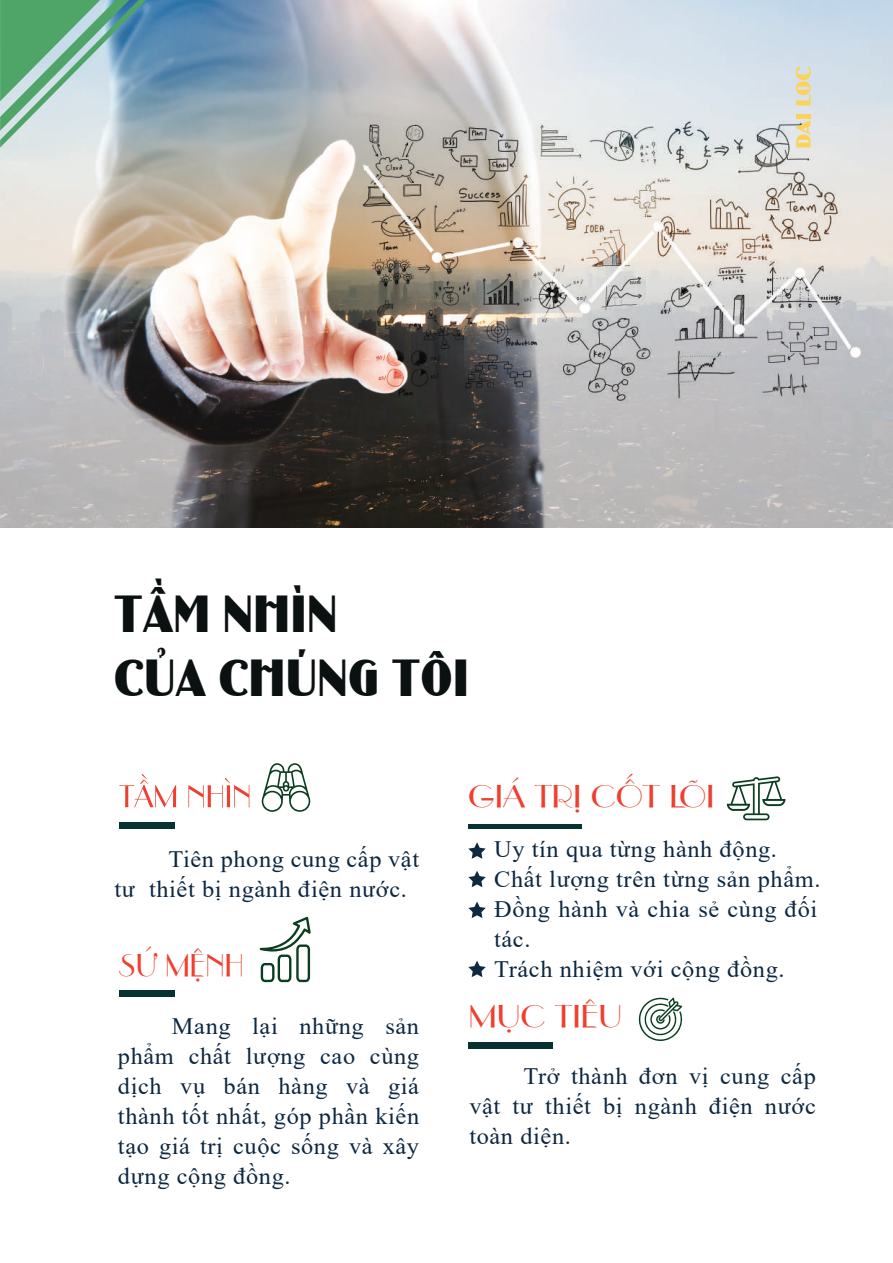
<style>
.page{position:relative;width:893px;height:1263px;background:#fff}
.page>*{position:absolute;margin:0;border:0;box-sizing:border-box;transform-origin:0 0}
.t1{font:54.3px/64.5px "UVN Binh Duong";letter-spacing:.025em;color:#0b1111;scale:.83 1}
.t2{font:30px "UVN Ba Le";color:#ef3f2e;scale:1.14 1}
.t3{font:30px "UVN Ba Le";color:#ef3f2e}
.t4{font:23.55px/30px "Times New Roman";letter-spacing:.025em;color:#0d2841;scale:1.04 1}
</style>
<div class="page">
<img style="left:0;top:0;width:893px;height:528px">
<svg style="left:0;top:0;width:146px;height:148px;background:#90bdb0"></svg>
<svg style="left:261px;top:763px;width:50px;height:49px"></svg>
<svg style="left:119px;top:774px;width:57px;height:33px"></svg>
<svg style="left:188px;top:778px;width:61px;height:29px"></svg>
<svg style="left:638px;top:997px;width:45px;height:44px"></svg>
<svg style="left:260px;top:917px;width:51px;height:65px"></svg>
<svg style="left:727px;top:776px;width:58px;height:44px"></svg>
<div style="left:119px;top:822px;width:56px;height:6px;background:#063231"></div>
<hr style="left:468px;top:824px;width:114px;height:4px;background:#063231">
<div style="left:468px;top:1042px;width:85px;height:6px;background:#063231"></div>
<div style="left:119px;top:991px;width:56px;height:6px;background:#063231"></div>
<svg style="left:468px;top:842px;width:18px;height:17px"></svg>
<svg style="left:468px;top:871px;width:18px;height:16px"></svg>
<svg style="left:468px;top:901px;width:18px;height:17px"></svg>
<svg style="left:468px;top:961px;width:18px;height:16px"></svg>
<svg style="left:796px;top:120px;width:14px;height:27px"></svg>
<div style="left:796px;top:114px;width:14px;height:5px;background:#fcd259"></div>
<svg style="left:796px;top:67px;width:15px;height:38px"></svg>
<h1 class="t1" style="left:114px;top:579px;width:428px">TẦM NHÌN<br>CỦA CHÚNG TÔI</h1>
<p class="t4" style="left:114px;top:843px;width:294px;text-indent:54px">Tiên phong cung cấp vật tư thiết bị ngành điện nước.</p>
<p class="t3" style="left:119px;top:942px;width:126px">SỨ MỆNH</p>
<p class="t4" style="left:118px;top:1010px;width:291px;text-align:justify;text-indent:54px">Mang lại những sản phẩm chất lượng cao cùng dịch vụ bán hàng và giá thành tốt nhất, góp phần kiến tạo giá trị cuộc sống và xây dựng cộng đồng.</p>
<p class="t2" style="left:468px;top:773px;width:217px">GIÁ TRỊ CỐT LÕI</p>
<p class="t4" style="left:494px;top:833px;width:315px">Uy tín qua từng hành động.<br>Chất lượng trên từng sản phẩm.<br>Đồng hành và chia sẻ cùng đối tác.<br>Trách nhiệm với cộng đồng.</p>
<p class="t2" style="left:468px;top:994px;width:137px">MỤC TIÊU</p>
<p class="t4" style="left:469px;top:1060px;width:335px;text-align:justify;text-indent:54px">Trở thành đơn vị cung cấp vật tư thiết bị ngành điện nước toàn diện.</p>
</div>
